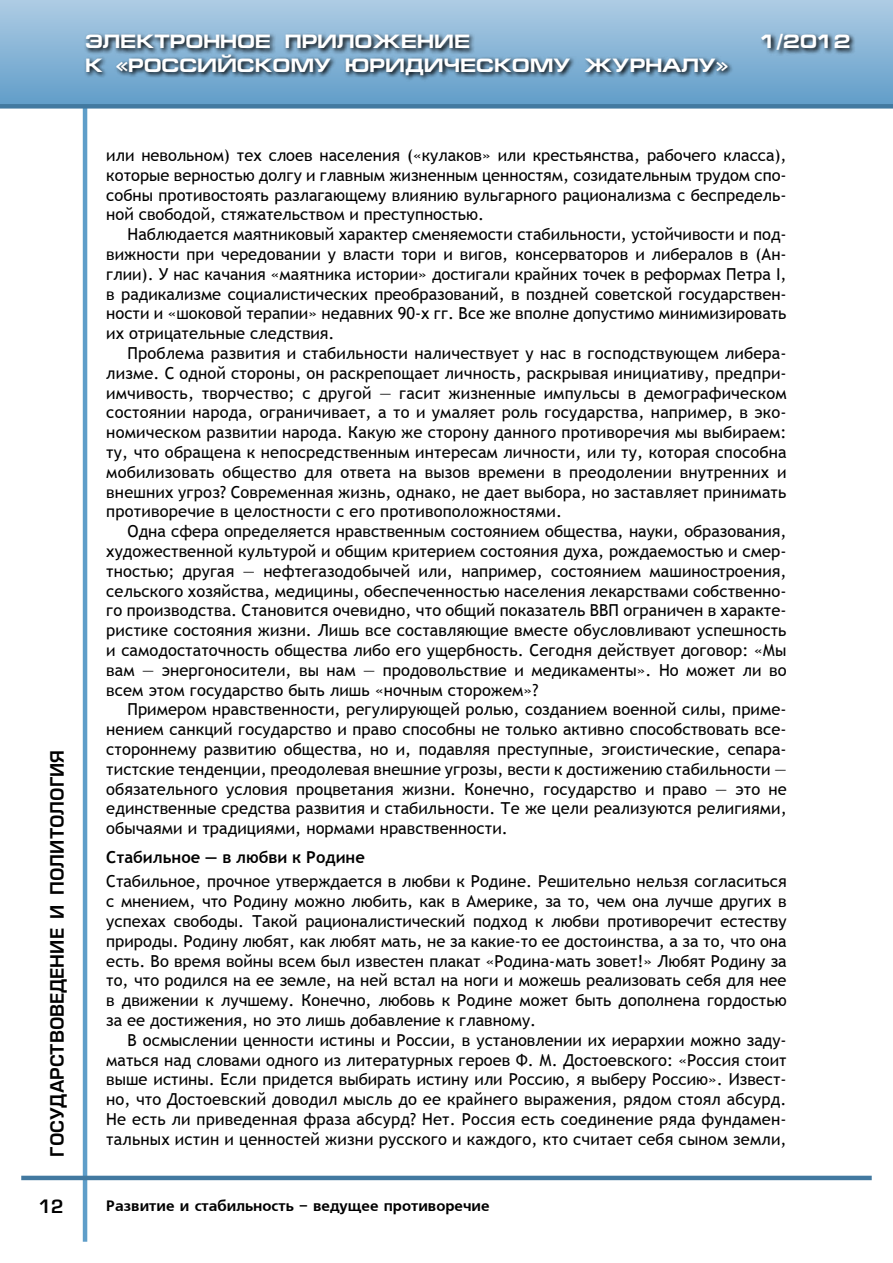
<style>
.page{position:relative;width:893px;height:1263px;background:#fff}
.page>*{position:absolute;margin:0;border:0;box-sizing:border-box;transform-origin:0 0}
.t1{font:700 19.5px "Europe Ext";color:#fff}
.t2{font:18px "Europe Demi Normal";color:#000}
.t3{font:16.5px/19.8px "Trebuchet MS";letter-spacing:.005em;color:#000;text-align:justify}
.t4{font:700 16.5px "Trebuchet MS";color:#000}
.t5{font:15px "Free Set Bold Cyrillic";color:#000}
</style>
<div class="page">
<hr style="left:83px;top:89px;width:4px;height:1153px;background:#5f9ec9">
<hr style="left:21px;top:1176px;width:851px;height:4px;background:#4279a0">
<div style="left:0;top:0;width:893px;height:106px;background:linear-gradient(to bottom,#aecce4,#619dc9)"></div>
<div style="left:0;top:104px;width:893px;height:5px;background:#4279a0"></div>
<svg style="left:83px;top:31px;width:810px;height:121px"></svg>
<p class="t1" style="left:85px;top:31px;width:387px">ЭЛЕКТРОННОЕ ПРИЛОЖЕНИЕ</p>
<p class="t1" style="left:760px;top:31px;width:92px">1/2012</p>
<p class="t1" style="left:85px;top:54px;width:644px">К «РОССИЙСКОМУ ЮРИДИЧЕСКОМУ ЖУРНАЛУ»</p>
<p class="t2" style="left:47px;top:1157px;width:408px;rotate:-90deg">государствоведение и политология</p>
<p class="t2" style="left:38px;top:1196px;width:27px">12</p>
<p class="t3" style="left:106px;top:145px;width:682px">или невольном) тех слоев населения («кулаков» или крестьянства, рабочего класса), которые верностью долгу и главным жизненным ценностям, созидательным трудом спо&shy;собны противостоять разлагающему влиянию вульгарного рационализма с беспредель&shy;ной свободой, стяжательством и преступностью.</p>
<p class="t3" style="left:106px;top:225px;width:682px;text-indent:21px">Наблюдается маятниковый характер сменяемости стабильности, устойчивости и под&shy;вижности при чередовании у власти тори и вигов, консерваторов и либералов в (Ан&shy;глии). У нас качания «маятника истории» достигали крайних точек в реформах Петра I, в радикализме социалистических преобразований, в поздней советской государствен&shy;ности и «шоковой терапии» недавних 90-х гг. Все же вполне допустимо минимизировать их отрицательные следствия.</p>
<p class="t3" style="left:106px;top:343px;width:682px;text-indent:21px">Проблема развития и стабильности наличествует у нас в господствующем либера&shy;лизме. С одной стороны, он раскрепощает личность, раскрывая инициативу, предпри&shy;имчивость, творчество; с другой — гасит жизненные импульсы в демографическом состоянии народа, ограничивает, а то и умаляет роль государства, например, в эко&shy;номическом развитии народа. Какую же сторону данного противоречия мы выбираем: ту, что обращена к непосредственным интересам личности, или ту, которая способна мобилизовать общество для ответа на вызов времени в преодолении внутренних и внешних угроз? Современная жизнь, однако, не дает выбора, но заставляет принимать противоречие в целостности с его противоположностями.</p>
<p class="t3" style="left:106px;top:522px;width:682px;text-indent:21px">Одна сфера определяется нравственным состоянием общества, науки, образования, художественной культурой и общим критерием состояния духа, рождаемостью и смер&shy;тностью; другая — нефтегазодобычей или, например, состоянием машиностроения, сельского хозяйства, медицины, обеспеченностью населения лекарствами собственно&shy;го производства. Становится очевидно, что общий показатель ВВП ограничен в характе&shy;ристике состояния жизни. Лишь все составляющие вместе обусловливают успешность и самодостаточность общества либо его ущербность. Сегодня действует договор: «Мы вам — энергоносители, вы нам — продовольствие и медикаменты». Но может ли во всем этом государство быть лишь «ночным сторожем»?</p>
<p class="t3" style="left:106px;top:700px;width:682px;text-indent:21px">Примером нравственности, регулирующей ролью, созданием военной силы, приме&shy;нением санкций государство и право способны не только активно способствовать все&shy;стороннему развитию общества, но и, подавляя преступные, эгоистические, сепара&shy;тистские тенденции, преодолевая внешние угрозы, вести к достижению стабильности — обязательного условия процветания жизни. Конечно, государство и право — это не единственные средства развития и стабильности. Те же цели реализуются религиями, обычаями и традициями, нормами нравственности.</p>
<p class="t4" style="left:106px;top:847px;width:260px">Стабильное — в любви к Родине</p>
<p class="t3" style="left:106px;top:872px;width:682px">Стабильное, прочное утверждается в любви к Родине. Решительно нельзя согласиться с мнением, что Родину можно любить, как в Америке, за то, чем она лучше других в успехах свободы. Такой рационалистический подход к любви противоречит естеству природы. Родину любят, как любят мать, не за какие-то ее достоинства, а за то, что она есть. Во время войны всем был известен плакат «Родина-мать зовет!» Любят Родину за то, что родился на ее земле, на ней встал на ноги и можешь реализовать себя для нее в движении к лучшему. Конечно, любовь к Родине может быть дополнена гордостью за ее достижения, но это лишь добавление к главному.</p>
<p class="t3" style="left:106px;top:1030px;width:682px;text-indent:21px">В осмыслении ценности истины и России, в установлении их иерархии можно заду&shy;маться над словами одного из литературных героев Ф. М. Достоевского: «Россия стоит выше истины. Если придется выбирать истину или Россию, я выберу Россию». Извест&shy;но, что Достоевский доводил мысль до ее крайнего выражения, рядом стоял абсурд.<br>Не есть ли приведенная фраза абсурд? Нет. Россия есть соединение ряда фундамен&shy;тальных истин и ценностей жизни русского и каждого, кто считает себя сыном земли,</p>
<p class="t5" style="left:106px;top:1197px;width:385px">Развитие и стабильность – ведущее противоречие</p>
</div>
